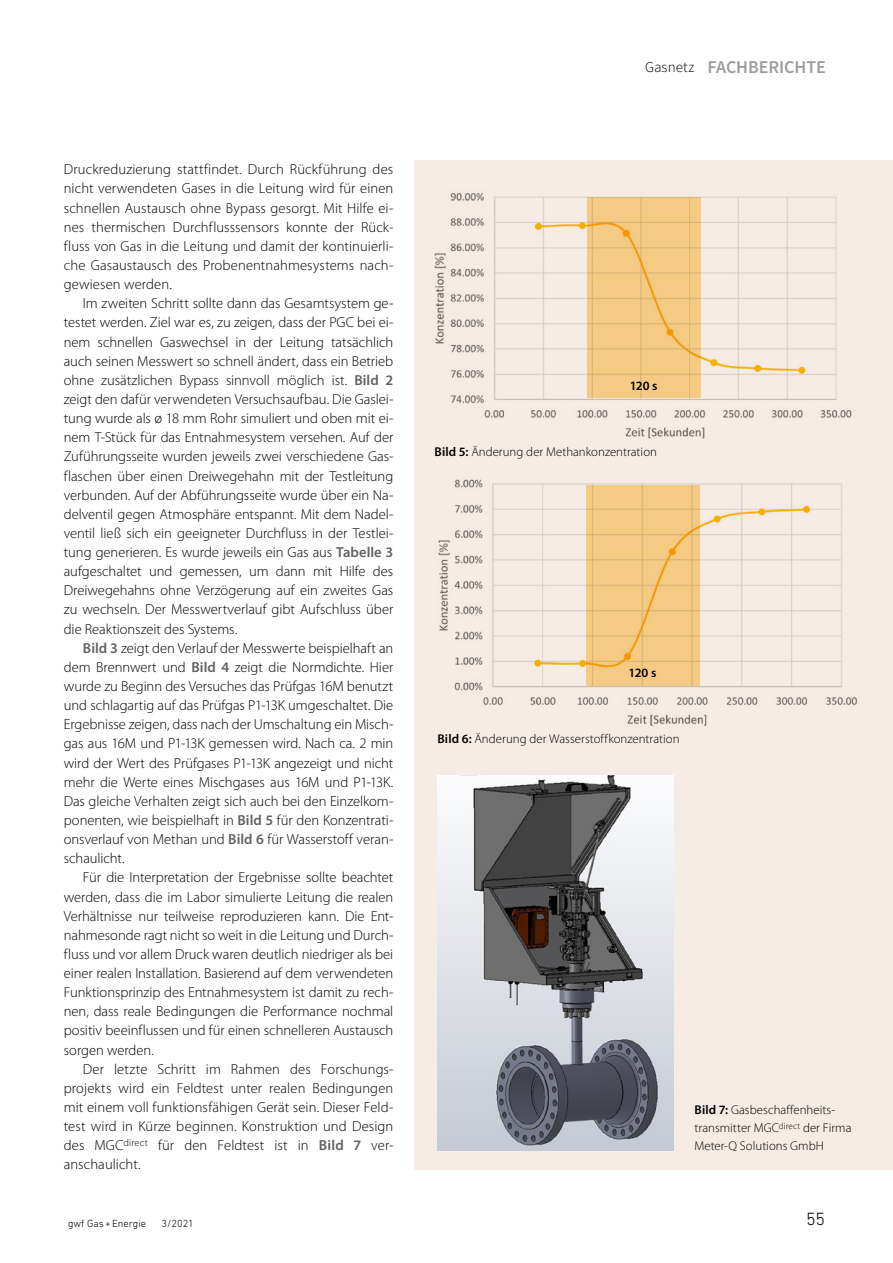
<style>
.page{position:relative;width:893px;height:1263px;background:#fff}
.page>*{position:absolute;margin:0;border:0;box-sizing:border-box;transform-origin:0 0}
.t1{font:600 18px "Source Sans Pro";letter-spacing:-.005em;color:#9c9c9d}
.t2{font:300 18px "DIN Next LT Pro";color:#000}
.t3{font:300 14.55px/19.2px "Myriad Pro";color:#000;text-align:justify}
.t4{font:300 12.75px/18px "Myriad Pro";letter-spacing:.005em;color:#000}
.t5{font:600 12.75px "Myriad Pro";letter-spacing:-.025em;color:#000}
.t6{font:300 10.5px "DIN Next LT Pro";color:#000}
.s1{font-weight:600;color:#626261}
.s2{font-weight:300;font-size:15px;color:#000}
.s3{font-weight:600}
</style>
<div class="page">
<div style="left:415px;top:160px;width:478px;height:1009px;background:#f5ece6"></div>
<img style="left:438px;top:775px;width:236px;height:375px">
<img style="left:434px;top:192px;width:418px;height:247px">
<svg style="left:587px;top:198px;width:113px;height:200px;background:#f2c880"></svg>
<img style="left:438px;top:479px;width:419px;height:247px">
<svg style="left:586px;top:485px;width:113px;height:200px;background:#f2c880"></svg>
<p class="t3" style="left:64px;top:160px;width:331px">Druckreduzierung stattfindet. Durch Rückführung des nicht verwendeten Gases in die Leitung wird für einen schnellen Austausch ohne Bypass gesorgt. Mit Hilfe ei&shy;nes thermischen Durchflusssensors konnte der Rück&shy;fluss von Gas in die Leitung und damit der kontinuierli&shy;che Gasaustausch des Probenentnahmesystems nach&shy;gewiesen werden.</p>
<p class="t3" style="left:64px;top:294px;width:331px;text-indent:19px">Im zweiten Schritt sollte dann das Gesamtsystem ge&shy;testet werden. Ziel war es, zu zeigen, dass der PGC bei ei&shy;nem schnellen Gaswechsel in der Leitung tatsächlich auch seinen Messwert so schnell ändert, dass ein Betrieb ohne zusätzlichen Bypass sinnvoll möglich ist. <span class="s1">Bild 2 </span>zeigt den dafür verwendeten Versuchsaufbau. Die Gaslei&shy;tung wurde als ø 18 mm Rohr simuliert und oben mit ei&shy;nem T-Stück für das Entnahmesystem versehen. Auf der Zuführungsseite wurden jeweils zwei verschiedene Gas&shy;flaschen über einen Dreiwegehahn mit der Testleitung verbunden. Auf der Abführungsseite wurde über ein Na&shy;delventil gegen Atmosphäre entspannt. Mit dem Nadel&shy;ventil ließ sich ein geeigneter Durchfluss in der Testlei&shy;tung generieren. Es wurde jeweils ein Gas aus <span class="s1">Tabelle 3 </span>aufgeschaltet und gemessen, um dann mit Hilfe des Dreiwegehahns ohne Verzögerung auf ein zweites Gas zu wechseln. Der Messwertverlauf gibt Aufschluss über die Reaktionszeit des Systems.</p>
<p class="t3" style="left:64px;top:638px;width:331px;text-indent:19px"><span class="s1">Bild 3</span> zeigt den Verlauf der Messwerte beispielhaft an dem Brennwert und <span class="s1">Bild 4</span> zeigt die Normdichte. Hier wurde zu Beginn des Versuches das Prüfgas 16M benutzt und schlagartig auf das Prüfgas P1-13K umgeschaltet. Die Ergebnisse zeigen, dass nach der Umschaltung ein Misch&shy;gas aus 16M und P1-13K gemessen wird. Nach ca. 2 min wird der Wert des Prüfgases P1-13K angezeigt und nicht mehr die Werte eines Mischgases aus 16M und P1-13K.<br>Das gleiche Verhalten zeigt sich auch bei den Einzelkom&shy;ponenten, wie beispielhaft in <span class="s1">Bild 5</span> für den Konzentrati&shy;onsverlauf von Methan und <span class="s1">Bild 6</span> für Wasserstoff veran&shy;schaulicht.</p>
<p class="t3" style="left:64px;top:868px;width:331px;text-indent:19px">Für die Interpretation der Ergebnisse sollte beachtet werden, dass die im Labor simulierte Leitung die realen Verhältnisse nur teilweise reproduzieren kann. Die Ent&shy;nahmesonde ragt nicht so weit in die Leitung und Durch&shy;fluss und vor allem Druck waren deutlich niedriger als bei einer realen Installation. Basierend auf dem verwendeten Funktionsprinzip des Entnahmesystem ist damit zu rech&shy;nen, dass reale Bedingungen die Performance nochmal positiv beeinflussen und für einen schnelleren Austausch sorgen werden.</p>
<p class="t3" style="left:64px;top:1059px;width:331px;text-indent:19px">Der letzte Schritt im Rahmen des Forschungs&shy;projekts wird ein Feldtest unter realen Bedingungen mit einem voll funktionsfähigen Gerät sein. Dieser Feld&shy;test wird in Kürze beginnen. Konstruktion und Design des MGC<sup>direct</sup> für den Feldtest ist in <span class="s1">Bild 7</span> ver&shy;anschaulicht.</p>
<p class="t1" style="left:645px;top:56px;width:182px"><span class="s2">Gasnetz</span> FACHBERICHTE</p>
<p class="t5" style="left:630px;top:377px;width:29px">120 s</p>
<p class="t4" style="left:435px;top:443px;width:224px"><span class="s3">Bild 5:</span> Änderung der Methankonzentration</p>
<p class="t5" style="left:629px;top:664px;width:29px">120 s</p>
<p class="t4" style="left:437px;top:730px;width:244px"><span class="s3">Bild 6:</span> Änderung der Wasserstoffkonzentration</p>
<p class="t4" style="left:694px;top:1101px;width:158px"><span class="s3">Bild 7:</span> Gasbeschaffenheits&shy;transmitter MGC<sup>direct</sup> der Firma<br>Meter-Q Solutions GmbH</p>
<p class="t6" style="left:68px;top:1217px;width:80px">gwf Gas+Energie</p>
<p class="t6" style="left:162px;top:1217px;width:34px">3/2021</p>
<p class="t2" style="left:806px;top:1209px;width:20px">55</p>
</div>
